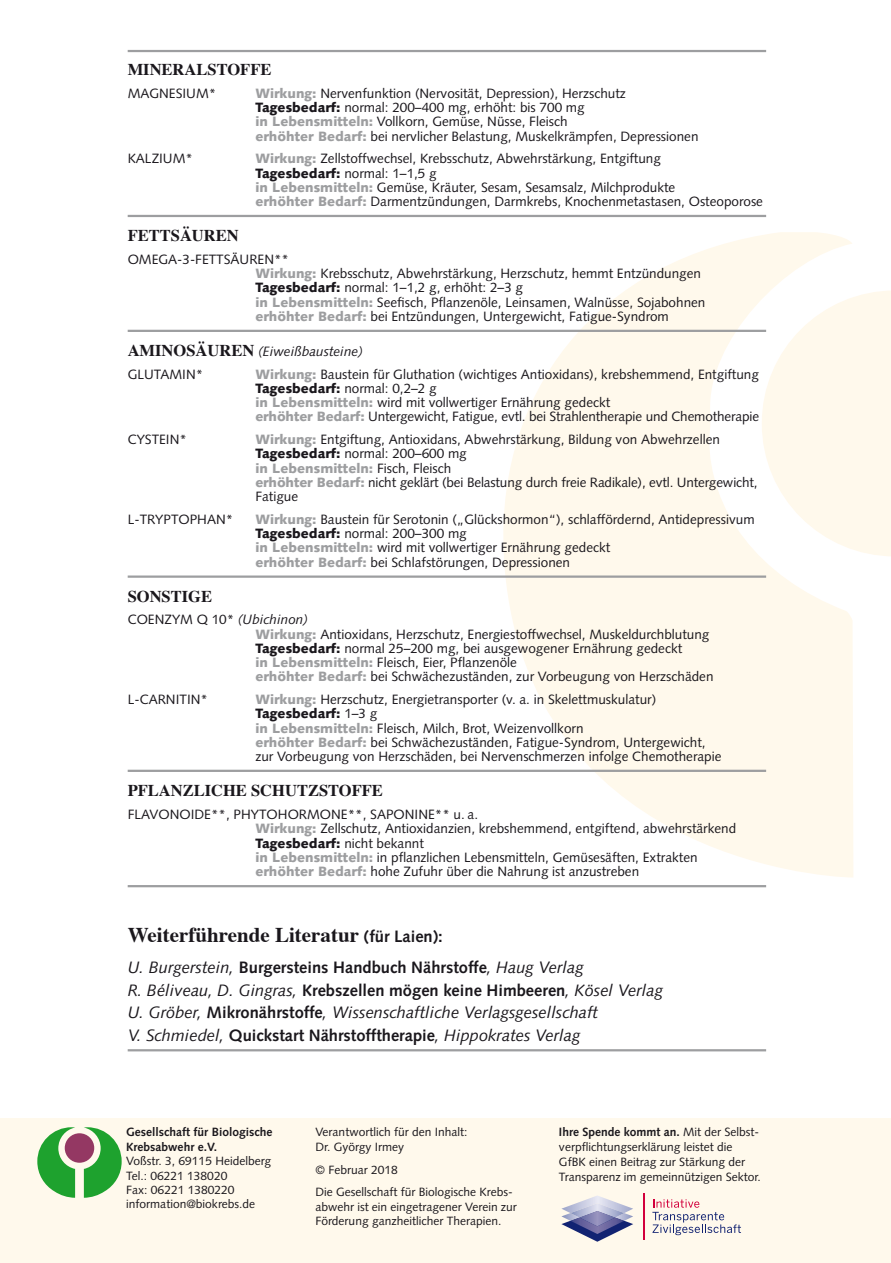
<style>
.page{position:relative;width:891px;height:1263px;background:#fff}
.page>*{position:absolute;margin:0;border:0;box-sizing:border-box;transform-origin:0 0}
.t1{font:700 21px "Times";color:#1a171c}
.t2{font:italic 16.5px/22.5px "Syntax";color:#1a171c}
.t3{font:700 16.5px "Times";color:#1a171c}
.t4{font:13.5px/14.2px "Syntax";color:#1a171c}
.t5{font:italic 13.5px/22.8px "Syntax";color:#1a171c}
.t6{font:12px/14.4px "Syntax";color:#1a171c}
.s1{font-weight:900;color:#9d9ea0}
.s2{font-weight:900}
.s3{font-family:"Times";font-weight:700;font-style:normal;font-size:16.5px}
.s4{font-style:normal}
.s5{font-style:italic}
.s6{font-family:"Syntax";font-size:16.5px}
.s7{font-weight:700;font-style:normal}
.s8{font-weight:700}
</style>
<div class="page">
<div style="left:853px;top:291px;width:37px;height:265px;background:#fff9ec"></div>
<svg style="left:488px;top:232px;width:365px;height:645px;fill:#fff9ec"></svg>
<hr style="left:128px;top:50px;width:637px;height:2px;background:#9d9ea0">
<hr style="left:128px;top:215px;width:637px;height:2px;background:#9d9ea0">
<hr style="left:128px;top:330px;width:637px;height:2px;background:#9d9ea0">
<hr style="left:128px;top:575px;width:637px;height:3px;background:#9d9ea0">
<hr style="left:128px;top:770px;width:637px;height:2px;background:#9d9ea0">
<hr style="left:128px;top:885px;width:637px;height:2px;background:#9d9ea0">
<hr style="left:128px;top:1049px;width:637px;height:2px;background:#9d9ea0">
<div style="left:0;top:1118px;width:890px;height:145px;background:#fff9ec"></div>
<svg style="left:561px;top:1196px;width:72px;height:46px"></svg>
<img style="left:570px;top:1203px;width:54px;height:14px">
<img style="left:579px;top:1211px;width:36px;height:15px">
<svg style="left:652px;top:1199px;width:88px;height:36px"></svg>
<hr style="left:642px;top:1193px;width:2px;height:47px;background:#d2003c">
<svg style="left:84px;top:1127px;width:38px;height:71px"></svg>
<svg style="left:37px;top:1127px;width:38px;height:71px"></svg>
<div style="left:65px;top:1133px;width:29px;height:30px;background:#943863;border-radius:50%"></div>
<p class="t3" style="left:128px;top:54px;width:145px">MINERALSTOFFE</p>
<p class="t4" style="left:128px;top:86px;width:90px">MAGNESIUM*</p>
<p class="t4" style="left:255px;top:86px;width:444px"><span class="s1">Wirkung:</span> Nervenfunktion (Nervosität, Depression), Herzschutz <span class="s2">Tagesbedarf:</span> normal: 200–400 mg, erhöht: bis 700 mg<br><span class="s1">in Lebensmitteln:</span> Vollkorn, Gemüse, Nüsse, Fleisch<br><span class="s1">erhöhter Bedarf:</span> bei nervlicher Belastung, Muskelkrämpfen, Depressionen</p>
<p class="t4" style="left:128px;top:152px;width:67px">KALZIUM*</p>
<p class="t4" style="left:255px;top:152px;width:509px"><span class="s1">Wirkung:</span> Zellstoffwechsel, Krebsschutz, Abwehrstärkung, Entgiftung<br><span class="s2">Tagesbedarf:</span> normal: 1–1,5 g<br><span class="s1">in Lebensmitteln:</span> Gemüse, Kräuter, Sesam, Sesamsalz, Milchprodukte<br><span class="s1">erhöhter Bedarf:</span> Darmentzündungen, Darmkrebs, Knochenmetastasen, Osteoporose</p>
<p class="t3" style="left:128px;top:220px;width:112px">FETTSÄUREN</p>
<p class="t4" style="left:255px;top:252px;width:451px;text-indent:-128px">OMEGA-3-FETTSÄUREN**<br><span class="s1">Wirkung:</span> Krebsschutz, Abwehrstärkung, Herzschutz, hemmt Entzündungen <span class="s2">Tagesbedarf:</span> normal: 1–1,2 g, erhöht: 2–3 g<br><span class="s1">in Lebensmitteln:</span> Seefisch, Pflanzenöle, Leinsamen, Walnüsse, Sojabohnen <span class="s1">erhöhter Bedarf:</span> bei Entzündungen, Untergewicht, Fatigue-Syndrom</p>
<p class="t5" style="left:128px;top:340px;width:236px"><span class="s3">AMINOSÄUREN</span> (Eiweißbausteine)<br><span class="s4">GLUTAMIN*</span></p>
<p class="t4" style="left:255px;top:367px;width:505px"><span class="s1">Wirkung:</span> Baustein für Gluthation (wichtiges Antioxidans), krebshemmend, Entgiftung <span class="s2">Tagesbedarf:</span> normal: 0,2–2 g<br><span class="s1">in Lebensmitteln:</span> wird mit vollwertiger Ernährung gedeckt<br><span class="s1">erhöhter Bedarf:</span> Untergewicht, Fatigue, evtl. bei Strahlentherapie und Chemotherapie</p>
<p class="t4" style="left:128px;top:432px;width:61px">CYSTEIN*</p>
<p class="t4" style="left:255px;top:432px;width:503px"><span class="s1">Wirkung:</span> Entgiftung, Antioxidans, Abwehrstärkung, Bildung von Abwehrzellen <span class="s2">Tagesbedarf:</span> normal: 200–600 mg<br><span class="s1">in Lebensmitteln:</span> Fisch, Fleisch<br><span class="s1">erhöhter Bedarf:</span> nicht geklärt (bei Belastung durch freie Radikale), evtl. Untergewicht, Fatigue</p>
<p class="t4" style="left:128px;top:512px;width:107px">L-TRYPTOPHAN*</p>
<p class="t4" style="left:255px;top:512px;width:500px"><span class="s1">Wirkung:</span> Baustein für Serotonin („Glückshormon“), schlaffördernd, Antidepressivum <span class="s2">Tagesbedarf:</span> normal: 200–300 mg<br><span class="s1">in Lebensmitteln:</span> wird mit vollwertiger Ernährung gedeckt<br><span class="s1">erhöhter Bedarf:</span> bei Schlafstörungen, Depressionen</p>
<p class="t3" style="left:128px;top:580px;width:86px">SONSTIGE</p>
<p class="t4" style="left:255px;top:613px;width:459px;text-indent:-128px">COENZYM Q 10* <span class="s5">(Ubichinon)<br></span><span class="s1">Wirkung:</span> Antioxidans, Herzschutz, Energiestoffwechsel, Muskeldurchblutung <span class="s2">Tagesbedarf:</span> normal 25–200 mg, bei ausgewogener Ernährung gedeckt<br><span class="s1">in Lebensmitteln:</span> Fleisch, Eier, Pflanzenöle<br><span class="s1">erhöhter Bedarf:</span> bei Schwächezuständen, zur Vorbeugung von Herzschäden</p>
<p class="t4" style="left:128px;top:692px;width:82px">L-CARNITIN*</p>
<p class="t4" style="left:255px;top:692px;width:467px"><span class="s1">Wirkung:</span> Herzschutz, Energietransporter (v. a. in Skelettmuskulatur)<br><span class="s2">Tagesbedarf:</span> 1–3 g<br><span class="s1">in Lebensmitteln:</span> Fleisch, Milch, Brot, Weizenvollkorn<br><span class="s1">erhöhter Bedarf:</span> bei Schwächezuständen, Fatigue-Syndrom, Untergewicht, zur Vorbeugung von Herzschäden, bei Nervenschmerzen infolge Chemotherapie</p>
<p class="t3" style="left:128px;top:775px;width:257px">PFLANZLICHE SCHUTZSTOFFE</p>
<p class="t4" style="left:255px;top:807px;width:482px;text-indent:-128px">FLAVONOIDE**, PHYTOHORMONE**, SAPONINE** u. a.<br><span class="s1">Wirkung:</span> Zellschutz, Antioxidanzien, krebshemmend, entgiftend, abwehrstärkend <span class="s2">Tagesbedarf:</span> nicht bekannt<br><span class="s1">in Lebensmitteln:</span> in pflanzlichen Lebensmitteln, Gemüsesäften, Extrakten <span class="s1">erhöhter Bedarf:</span> hohe Zufuhr über die Nahrung ist anzustreben</p>
<p class="t1" style="left:128px;top:915px;width:316px">Weiterführende Literatur <span class="s6">(für Laien):</span></p>
<p class="t2" style="left:128px;top:956px;width:536px">U. Burgerstein, <span class="s7">Burgersteins Handbuch Nährstoffe</span>, Haug Verlag<br>R. Béliveau, D. Gingras, <span class="s7">Krebszellen mögen keine Himbeeren</span>, Kösel Verlag U. Gröber, <span class="s7">Mikronährstoffe</span>, Wissenschaftliche Verlagsgesellschaft<br>V. Schmiedel, <span class="s7">Quickstart Nährstofftherapie</span>, Hippokrates Verlag</p>
<p class="t6" style="left:126px;top:1125px;width:147px"><span class="s8">Gesellschaft für Biologische<br>Krebsabwehr e.V.<br></span>Voßstr. 3, 69115 Heidelberg<br>Tel.: 06221 138020<br>Fax: 06221 1380220 information@biokrebs.de</p>
<p class="t6" style="left:315px;top:1125px;width:153px">Verantwortlich für den Inhalt:<br>Dr. György Irmey</p>
<p class="t6" style="left:315px;top:1158px;width:199px;line-height:23px">© Februar 2018<br>Die Gesellschaft für Biologische Krebs-</p>
<p class="t6" style="left:315px;top:1199px;width:203px">abwehr ist ein eingetragener Verein zur<br>Förderung ganzheitlicher Therapien.</p>
<p class="t6" style="left:558px;top:1125px;width:203px;line-height:15px"><span class="s8">Ihre Spende kommt an.</span> Mit der Selbst&shy;verpflichtungserklärung leistet die GfBK einen Beitrag zur Stärkung der Transparenz im gemeinnützigen Sektor.</p>
</div>
